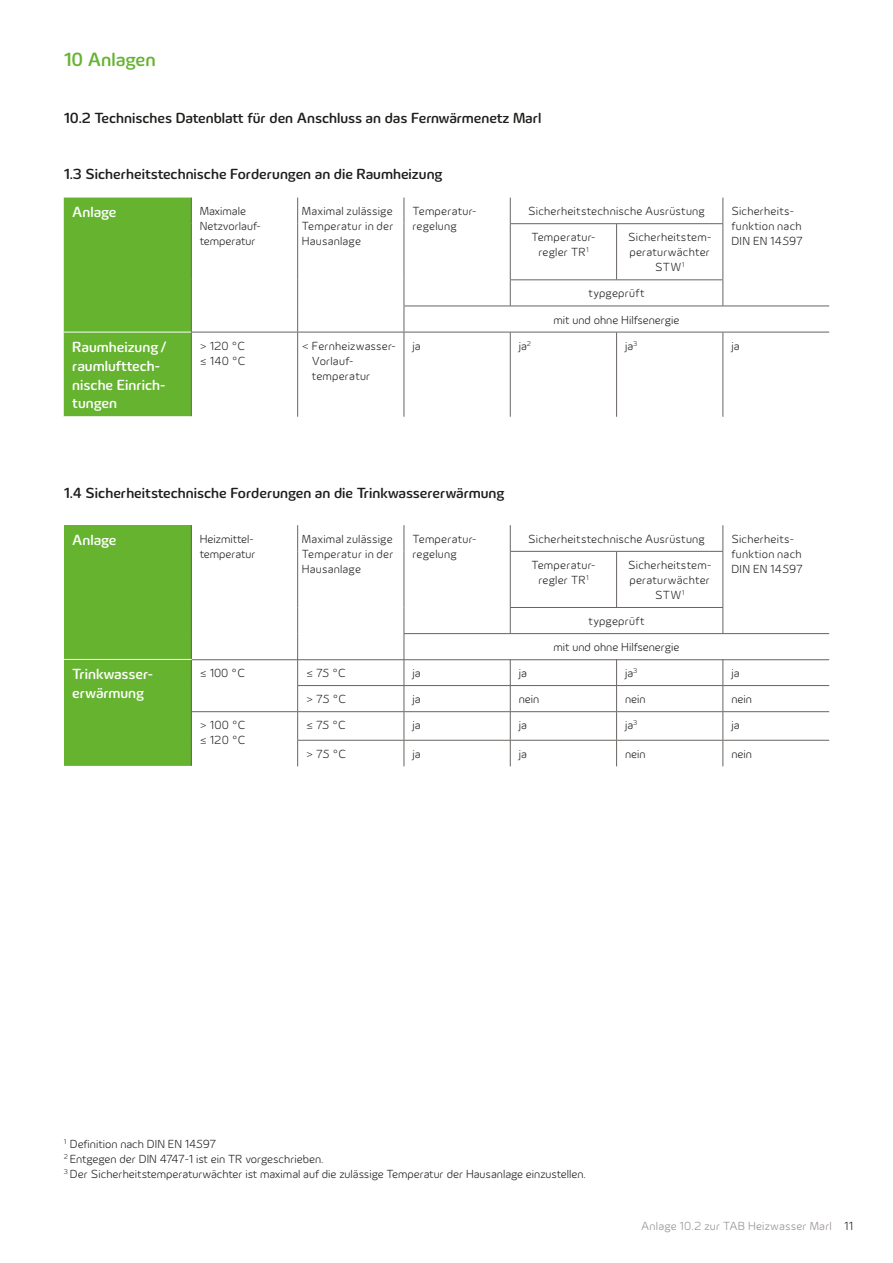
<style>
.page{position:relative;width:893px;height:1263px;background:#fff}
.page>*{position:absolute;margin:0;border:0;box-sizing:border-box;transform-origin:0 0}
.t1{font:500 19.5px "Innogy";color:#65b32f}
.t2{font:500 15px "Innogy";color:#1d1d1b}
.t3{font:500 15px/18.8px "Innogy";color:#fff}
.t4{font:300 12px/15px "Innogy";letter-spacing:.01em;color:#1d1d1b}
.t5{font:300 12px "Innogy";letter-spacing:.015em;color:#938e8b}
.s1{color:#1d1d1b}
</style>
<div class="page">
<hr style="left:510px;top:223px;width:213px;height:1px;background:#696461">
<hr style="left:191px;top:332px;width:213px;height:1px;background:#696461">
<hr style="left:297px;top:332px;width:1px;height:85px;background:#696461">
<hr style="left:404px;top:332px;width:319px;height:1px;background:#696461">
<hr style="left:616px;top:332px;width:1px;height:85px;background:#696461">
<hr style="left:723px;top:332px;width:106px;height:1px;background:#696461">
<hr style="left:722px;top:332px;width:1px;height:85px;background:#696461">
<div style="left:64px;top:198px;width:128px;height:218px;background:#65b32f"></div>
<hr style="left:191px;top:332px;width:1px;height:84px;background:#696461">
<hr style="left:510px;top:279px;width:213px;height:1px;background:#696461">
<hr style="left:404px;top:306px;width:425px;height:1px;background:#696461">
<hr style="left:64px;top:332px;width:127px;height:1px;background:#fff">
<svg style="left:297px;top:198px;width:1px;height:26px"></svg>
<hr style="left:297px;top:224px;width:1px;height:56px;background:#696461">
<svg style="left:297px;top:280px;width:1px;height:52px"></svg>
<svg style="left:404px;top:198px;width:1px;height:26px"></svg>
<svg style="left:510px;top:198px;width:1px;height:25px"></svg>
<hr style="left:404px;top:224px;width:1px;height:56px;background:#696461">
<hr style="left:510px;top:224px;width:1px;height:55px;background:#696461">
<svg style="left:510px;top:280px;width:1px;height:26px"></svg>
<svg style="left:404px;top:280px;width:1px;height:52px"></svg>
<hr style="left:404px;top:332px;width:1px;height:85px;background:#696461">
<hr style="left:510px;top:332px;width:1px;height:85px;background:#696461">
<hr style="left:616px;top:224px;width:1px;height:55px;background:#696461">
<svg style="left:722px;top:198px;width:1px;height:25px"></svg>
<hr style="left:722px;top:224px;width:1px;height:55px;background:#696461">
<svg style="left:722px;top:280px;width:1px;height:26px"></svg>
<div style="left:64px;top:525px;width:127px;height:135px;background:#65b32f"></div>
<hr style="left:510px;top:551px;width:213px;height:1px;background:#696461">
<hr style="left:191px;top:659px;width:638px;height:1px;background:#696461">
<svg style="left:191px;top:525px;width:1px;height:26px"></svg>
<hr style="left:191px;top:551px;width:1px;height:56px;background:#696461">
<hr style="left:510px;top:607px;width:213px;height:1px;background:#696461">
<hr style="left:404px;top:633px;width:425px;height:1px;background:#696461">
<svg style="left:297px;top:525px;width:1px;height:26px"></svg>
<hr style="left:297px;top:551px;width:1px;height:56px;background:#696461">
<svg style="left:404px;top:525px;width:1px;height:26px"></svg>
<svg style="left:510px;top:525px;width:1px;height:26px"></svg>
<hr style="left:404px;top:551px;width:1px;height:56px;background:#696461">
<hr style="left:510px;top:552px;width:1px;height:55px;background:#696461">
<svg style="left:510px;top:608px;width:1px;height:25px"></svg>
<hr style="left:616px;top:552px;width:1px;height:55px;background:#696461">
<svg style="left:722px;top:525px;width:1px;height:26px"></svg>
<hr style="left:722px;top:552px;width:1px;height:55px;background:#696461">
<svg style="left:722px;top:608px;width:1px;height:25px"></svg>
<div style="left:64px;top:659px;width:127px;height:107px;background:#65b32f"></div>
<svg style="left:297px;top:607px;width:1px;height:159px"></svg>
<svg style="left:616px;top:659px;width:1px;height:107px"></svg>
<svg style="left:722px;top:659px;width:1px;height:107px"></svg>
<hr style="left:297px;top:685px;width:426px;height:1px;background:#696461">
<hr style="left:191px;top:711px;width:532px;height:1px;background:#696461">
<hr style="left:297px;top:740px;width:426px;height:1px;background:#696461">
<hr style="left:723px;top:685px;width:106px;height:1px;background:#696461">
<hr style="left:723px;top:711px;width:106px;height:1px;background:#696461">
<hr style="left:723px;top:740px;width:106px;height:1px;background:#696461">
<svg style="left:191px;top:607px;width:1px;height:159px"></svg>
<hr style="left:64px;top:659px;width:128px;height:1px;background:#fff">
<svg style="left:404px;top:607px;width:1px;height:159px"></svg>
<svg style="left:510px;top:659px;width:1px;height:107px"></svg>
<h1 class="t1" style="left:64px;top:52px;width:94px">10 Anlagen</h1>
<p class="t2" style="left:64px;top:112px;width:479px">10.2 Technisches Datenblatt für den Anschluss an das Fernwärmenetz Marl</p>
<p class="t2" style="left:64px;top:168px;width:380px">1.3 Sicherheitstechnische Forderungen an die Raumheizung</p>
<p class="t3" style="left:72px;top:204px;width:46px">Anlage</p>
<p class="t4" style="left:200px;top:205px;width:62px">Maximale<br>Netzvorlauf&shy;temperatur</p>
<p class="t4" style="left:302px;top:205px;width:93px;text-align:justify">Maximal zulässige Temperatur in der Hausanlage</p>
<p class="t4" style="left:412px;top:205px;width:66px">Temperatur&shy;regelung</p>
<p class="t4" style="left:528px;top:205px;width:178px">Sicherheitstechnische Ausrüstung</p>
<p class="t4" style="left:731px;top:205px;width:73px">Sicherheits&shy;funktion nach<br>DIN EN 14597</p>
<p class="t4" style="left:531px;top:231px;width:66px;text-align:center">Temperatur&shy;regler TR<sup>1</sup></p>
<p class="t4" style="left:628px;top:231px;width:85px;text-align:center">Sicherheitstem&shy;peraturwächter<br>STW<sup>1</sup></p>
<p class="t4" style="left:553px;top:281px;width:128px;line-height:26.1px;text-align:center">typgeprüft<br>mit und ohne Hilfsenergie</p>
<p class="t3" style="left:72px;top:339px;width:96px">Raumheizung / raumlufttech&shy;nische Einrich&shy;tungen</p>
<p class="t4" style="left:200px;top:339px;width:47px">&gt; 120 °C ≤ 140 °C</p>
<p class="t4" style="left:312px;top:339px;width:85px;text-indent:-10px">&lt; Fernheizwasser-<br>Vorlauf-<br>tem peratur</p>
<p class="t4" style="left:412px;top:339px;width:10px">ja</p>
<p class="t4" style="left:519px;top:339px;width:14px">ja<sup>2</sup></p>
<p class="t4" style="left:625px;top:339px;width:14px">ja<sup>3</sup></p>
<p class="t4" style="left:731px;top:339px;width:10px">ja</p>
<p class="t2" style="left:64px;top:487px;width:442px">1.4 Sicherheitstechnische Forderungen an die Trinkwassererwärmung</p>
<p class="t3" style="left:72px;top:532px;width:46px">Anlage</p>
<p class="t4" style="left:200px;top:532px;width:57px">Heizmittel&shy;temperatur</p>
<p class="t4" style="left:302px;top:532px;width:93px;text-align:justify">Maximal zulässige Temperatur in der Hausanlage</p>
<p class="t4" style="left:412px;top:532px;width:66px">Temperatur&shy;regelung</p>
<p class="t4" style="left:528px;top:532px;width:178px">Sicherheitstechnische Ausrüstung</p>
<p class="t4" style="left:731px;top:532px;width:73px">Sicherheits&shy;funktion nach<br>DIN EN 14597</p>
<p class="t4" style="left:531px;top:559px;width:66px;text-align:center">Temperatur&shy;regler TR<sup>1</sup></p>
<p class="t4" style="left:628px;top:559px;width:85px;text-align:center">Sicherheitstem&shy;peraturwächter<br>STW<sup>1</sup></p>
<p class="t4" style="left:553px;top:609px;width:128px;line-height:26.1px;text-align:center">typgeprüft<br>mit und ohne Hilfsenergie</p>
<p class="t3" style="left:72px;top:666px;width:82px">Trinkwasser&shy;erwärmung</p>
<p class="t4" style="left:200px;top:667px;width:47px">≤ 100 °C</p>
<p class="t4" style="left:306px;top:667px;width:41px">≤ 75 °C</p>
<p class="t4" style="left:412px;top:667px;width:10px">ja</p>
<p class="t4" style="left:519px;top:667px;width:10px">ja</p>
<p class="t4" style="left:625px;top:667px;width:14px">ja<sup>3</sup></p>
<p class="t4" style="left:731px;top:667px;width:10px">ja</p>
<p class="t4" style="left:306px;top:693px;width:41px">&gt; 75 °C</p>
<p class="t4" style="left:412px;top:693px;width:10px">ja</p>
<p class="t4" style="left:519px;top:693px;width:22px">nein</p>
<p class="t4" style="left:625px;top:693px;width:22px">nein</p>
<p class="t4" style="left:731px;top:693px;width:22px">nein</p>
<p class="t4" style="left:200px;top:719px;width:47px">&gt; 100 °C ≤ 120 °C</p>
<p class="t4" style="left:306px;top:719px;width:41px">≤ 75 °C</p>
<p class="t4" style="left:412px;top:719px;width:10px">ja</p>
<p class="t4" style="left:519px;top:719px;width:10px">ja</p>
<p class="t4" style="left:625px;top:719px;width:14px">ja<sup>3</sup></p>
<p class="t4" style="left:731px;top:719px;width:10px">ja</p>
<p class="t4" style="left:306px;top:747px;width:41px">&gt; 75 °C</p>
<p class="t4" style="left:412px;top:747px;width:10px">ja</p>
<p class="t4" style="left:519px;top:747px;width:10px">ja</p>
<p class="t4" style="left:625px;top:747px;width:22px">nein</p>
<p class="t4" style="left:731px;top:747px;width:22px">nein</p>
<p class="t4" style="left:64px;top:1137px;width:524px"><sup>1</sup> Definition nach DIN EN 14597<br><sup>2</sup> Entgegen der DIN 4747-1 ist ein TR vorgeschrieben.<br><sup>3</sup> Der Sicherheitstemperaturwächter ist maximal auf die zulässige Temperatur der Hausanlage einzustellen.</p>
<p class="t5" style="left:641px;top:1221px;width:213px">Anlage 10.2 zur TAB Heizwasser Marl <span class="s1">11</span></p>
</div>
